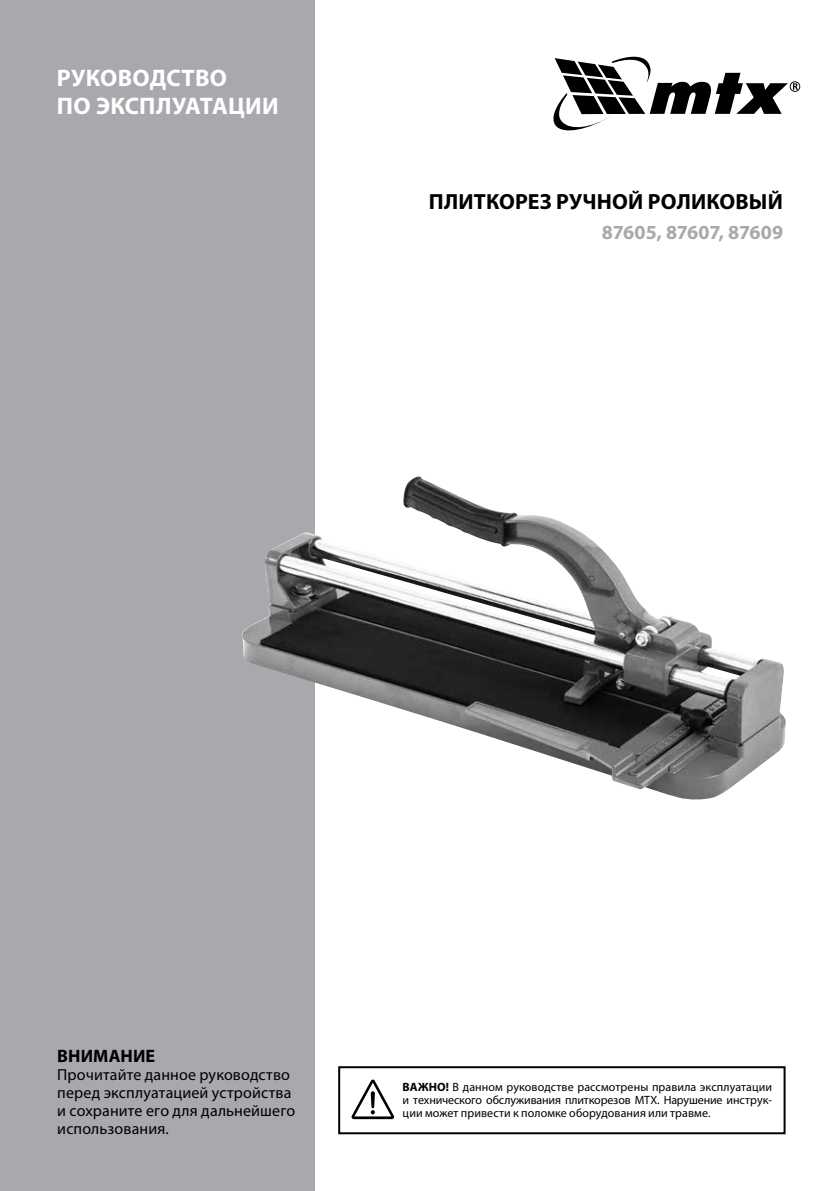
<style>
.page{position:relative;width:840px;height:1191px;background:#fff}
.page>*{position:absolute;margin:0;border:0;box-sizing:border-box;transform-origin:0 0}
.t1{font:700 24px/28px "Myriad Pro";letter-spacing:.01em;color:#fff}
.t2{font:700 22px "Myriad Pro";letter-spacing:.01em;color:#000}
.t3{font:700 20px "Myriad Pro";letter-spacing:-.01em;color:#a7a9ac}
.t4{font:700 18px "Myriad Pro";letter-spacing:.005em;color:#000}
.t5{font:16px/18px "Myriad Pro";letter-spacing:.01em;color:#000}
.t6{font:12px/13px "Myriad Pro";letter-spacing:.01em;color:#000;text-align:justify}
.s1{font-weight:700}
</style>
<div class="page">
<div style="left:0;top:0;width:315px;height:1191px;background:#a7a9ac"></div>
<svg style="left:553px;top:56px;width:246px;height:75px"></svg>
<svg style="left:351px;top:1079px;width:43px;height:40px"></svg>
<div style="left:338px;top:1066px;width:447px;height:68px;border:2px solid #000"></div>
<img style="left:242px;top:476px;width:543px;height:323px">
<h1 class="t1" style="left:57px;top:63px;width:223px">РУКОВОДСТВО<br>ПО ЭКСПЛУАТАЦИИ</h1>
<h2 class="t2" style="left:428px;top:187px;width:355px">ПЛИТКОРЕЗ РУЧНОЙ РОЛИКОВЫЙ</h2>
<h3 class="t3" style="left:601px;top:219px;width:182px">87605, 87607, 87609</h3>
<h3 class="t4" style="left:57px;top:1044px;width:99px">ВНИМАНИЕ</h3>
<h3 class="t5" style="left:57px;top:1065px;width:239px">Прочитайте данное руководство перед эксплуатацией устройства и сохраните его для дальнейшего использования.</h3>
<p class="t6" style="left:402px;top:1080px;width:371px"><span class="s1">ВАЖНО!</span> В данном руководстве рассмотрены правила эксплуатации и технического обслуживания плиткорезов MTX. Нарушение инструк&shy;ции может привести к поломке оборудования или травме.</p>
</div>
